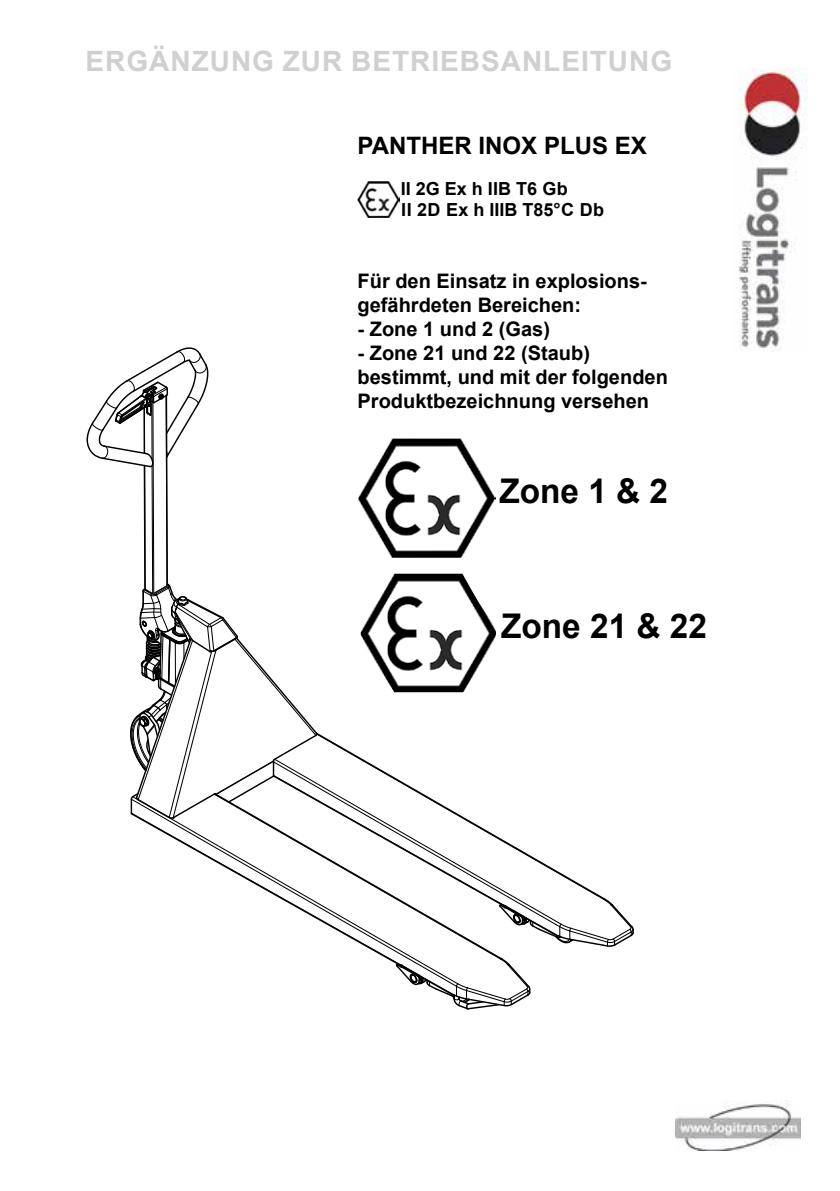
<style>
.page{position:relative;width:840px;height:1191px;background:#fff}
.page>*{position:absolute;margin:0;border:0;box-sizing:border-box;transform-origin:0 0}
.t1{font:700 34px "Arial";color:#000}
.t2{font:700 28px "Arial";letter-spacing:.035em;color:#d0d0d0}
.t3{font:700 24px "Arial";color:#000}
.t4{font:700 20px/24px "Arial";color:#000}
.t5{font:700 18px/21.6px "Arial";color:#000}
</style>
<div class="page">
<svg style="left:394px;top:957px;width:137px;height:53px"></svg>
<svg style="left:86px;top:347px;width:548px;height:600px"></svg>
<img style="left:739px;top:68px;width:68px;height:282px">
<img style="left:675px;top:1100px;width:124px;height:50px">
<img style="left:357px;top:181px;width:42px;height:36px">
<img style="left:357px;top:438px;width:138px;height:119px">
<img style="left:359px;top:573px;width:138px;height:119px">
<h2 class="t2" style="left:86px;top:42px;width:587px">ERGÄNZUNG ZUR BETRIEBSANLEITUNG</h2>
<p class="t3" style="left:357px;top:128px;width:290px">PANTHER INOX PLUS EX</p>
<p class="t5" style="left:400px;top:178px;width:205px">II 2G Ex h IIB T6 Gb<br>II 2D Ex h IIIB T85°C Db</p>
<p class="t4" style="left:357px;top:269px;width:290px">Für den Einsatz in explosions&shy;gefährdeten Bereichen:</p>
<p class="t4" style="left:357px;top:317px;width:194px">- Zone 1 und 2 (Gas)</p>
<p class="t4" style="left:357px;top:341px;width:312px">- Zone 21 und 22 (Staub) bestimmt, und mit der folgenden<br>Produktbezeichnung versehen</p>
<h1 class="t1" style="left:499px;top:467px;width:170px">Zone 1 &amp; 2</h1>
<h1 class="t1" style="left:501px;top:602px;width:207px">Zone 21 &amp; 22</h1>
</div>
